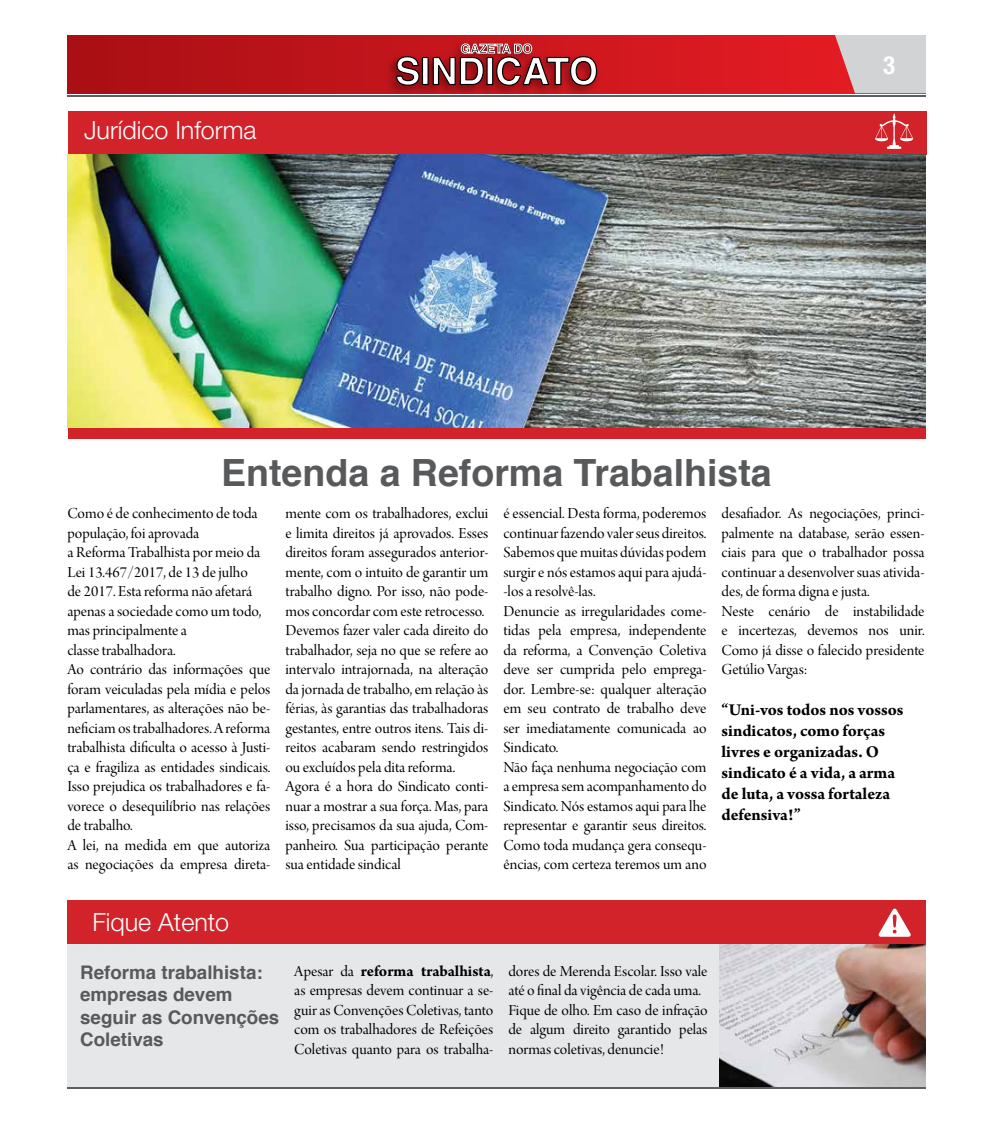
<style>
.page{position:relative;width:993px;height:1124px;background:#fff}
.page>*{position:absolute;margin:0;border:0;box-sizing:border-box;transform-origin:0 0}
.t1{font:700 37.5px "Helvetica";color:#58595b}
.t2{font:300 25px "Helvetica Neue LT Std";color:#fff}
.t3{font:700 condensed 25px "Helvetica Neue LT Std";color:#fff}
.t4{font:700 18.75px/22.5px "Helvetica";color:#58595b}
.t5{font:700 17.5px/21px "Arno Pro";letter-spacing:-.005em;color:#000}
.t6{font:16.25px/19.5px "Arno Pro Display";color:#000}
.t7{font:700 16.25px "Arno Pro";letter-spacing:-.005em;color:#000}
.s1{font-family:"Arno Pro Display";font-weight:400}
</style>
<div class="page">
<hr style="left:67px;top:1086px;width:858px;height:2px;background:#5d5e5e">
<svg style="left:67px;top:35px;width:762px;height:58px;background:#c4151b"></svg>
<hr style="left:67px;top:95px;width:858px;height:2px;background:#5d5e5e">
<img style="left:382px;top:36px;width:222px;height:58px">
<svg style="left:395px;top:56px;width:25px;height:30px"></svg>
<div style="left:422px;top:57px;width:6px;height:27px;background:#fff"></div>
<div style="left:422px;top:57px;width:6px;height:28px;border:1px solid #000"></div>
<svg style="left:432px;top:43px;width:165px;height:43px"></svg>
<svg style="left:829px;top:35px;width:96px;height:58px;background:#d3b4b6"></svg>
<div style="left:67px;top:914px;width:858px;height:172px;background:#e6e7e8"></div>
<img style="left:719px;top:944px;width:206px;height:142px">
<div style="left:67px;top:900px;width:858px;height:44px;background:#d2232a"></div>
<svg style="left:878px;top:908px;width:33px;height:28px"></svg>
<div style="left:69px;top:111px;width:857px;height:43px;background:#d2232a"></div>
<div style="left:68px;top:427px;width:857px;height:11px;background:#d2232a"></div>
<img style="left:67px;top:154px;width:858px;height:273px">
<svg style="left:875px;top:113px;width:37px;height:36px"></svg>
<h2 class="t2" style="left:84px;top:115px;width:174px">Jurídico Informa</h2>
<h2 class="t3" style="left:882px;top:50px;width:13px">3</h2>
<h1 class="t1" style="left:221px;top:442px;width:552px">Entenda a Reforma Trabalhista</h1>
<p class="t6" style="left:67px;top:504px;width:204px">Como é de conhecimento de toda população, foi aprovada<br>a Reforma Trabalhista por meio da<br>Lei 13.467/2017, de 13 de julho<br>de 2017. Esta reforma não afetará apenas a sociedade como um todo, mas principalmente a<br>classe trabalhadora.<br>Ao contrário das informações que foram veiculadas pela mídia e pelos parlamentares, as alterações não be&shy;neficiam os trabalhadores. A reforma trabalhista dificulta o acesso à Justi&shy;ça e fragiliza as entidades sindicais.<br>Isso prejudica os trabalhadores e fa&shy;vorece o desequilíbrio nas relações de trabalho.<br>A lei, na medida em que autoriza as negociações da empresa direta-</p>
<p class="t6" style="left:285px;top:504px;width:204px">mente com os trabalhadores, exclui e limita direitos já aprovados. Esses direitos foram assegurados anterior&shy;mente, com o intuito de garantir um trabalho digno. Por isso, não pode&shy;mos concordar com este retrocesso.<br>Devemos fazer valer cada direito do trabalhador, seja no que se refere ao intervalo intrajornada, na alteração da jornada de trabalho, em relação às férias, às garantias das trabalhadoras gestantes, entre outros itens. Tais di&shy;reitos acabaram sendo restringidos ou excluídos pela dita reforma.<br>Agora é a hora do Sindicato conti&shy;nuar a mostrar a sua força. Mas, para isso, precisamos da sua ajuda, Com&shy;panheiro. Sua participação perante sua entidade sindical</p>
<p class="t6" style="left:503px;top:504px;width:204px">é essencial. Desta forma, poderemos continuar fazendo valer seus direitos.<br>Sabemos que muitas dúvidas podem surgir e nós estamos aqui para ajudá--los a resolvê-las.<br>Denuncie as irregularidades come&shy;tidas pela empresa, independente da reforma, a Convenção Coletiva deve ser cumprida pelo emprega&shy;dor. Lembre-se: qualquer alteração em seu contrato de trabalho deve ser imediatamente comunicada ao<br>Sindicato.<br>Não faça nenhuma negociação com a empresa sem acompanhamento do<br>Sindicato. Nós estamos aqui para lhe representar e garantir seus direitos.<br>Como toda mudança gera consequ&shy;ências, com certeza teremos um ano</p>
<p class="t6" style="left:721px;top:504px;width:204px">desafiador. As negociações, princi&shy;palmente na database, serão essen&shy;ciais para que o trabalhador possa continuar a desenvolver suas ativida&shy;des, de forma digna e justa.<br>Neste cenário de instabilidade e incertezas, devemos nos unir.<br>Como já disse o falecido presidente<br>Getúlio Vargas:</p>
<p class="t5" style="left:721px;top:699px;width:183px">“Uni-vos todos nos vossos sindicatos, como forças livres e organizadas. O sindicato é a vida, a arma de luta, a vossa fortaleza defensiva!”</p>
<h2 class="t2" style="left:92px;top:907px;width:138px">Fique Atento</h2>
<p class="t4" style="left:80px;top:960px;width:200px">Reforma trabalhista: empresas devem seguir as Convenções<br>Coletivas</p>
<p class="t7" style="left:294px;top:961px;width:200px"><span class="s1">Apesar da</span> reforma trabalhista<span class="s1">,</span></p>
<p class="t6" style="left:294px;top:981px;width:200px;text-align:justify">as empresas devem continuar a se&shy;guir as Convenções Coletivas, tanto com os trabalhadores de Refeições Coletivas quanto para os trabalha-</p>
<p class="t6" style="left:508px;top:961px;width:200px">dores de Merenda Escolar. Isso vale até o final da vigência de cada uma.<br>Fique de olho. Em caso de infração de algum direito garantido pelas normas coletivas, denuncie!</p>
</div>
